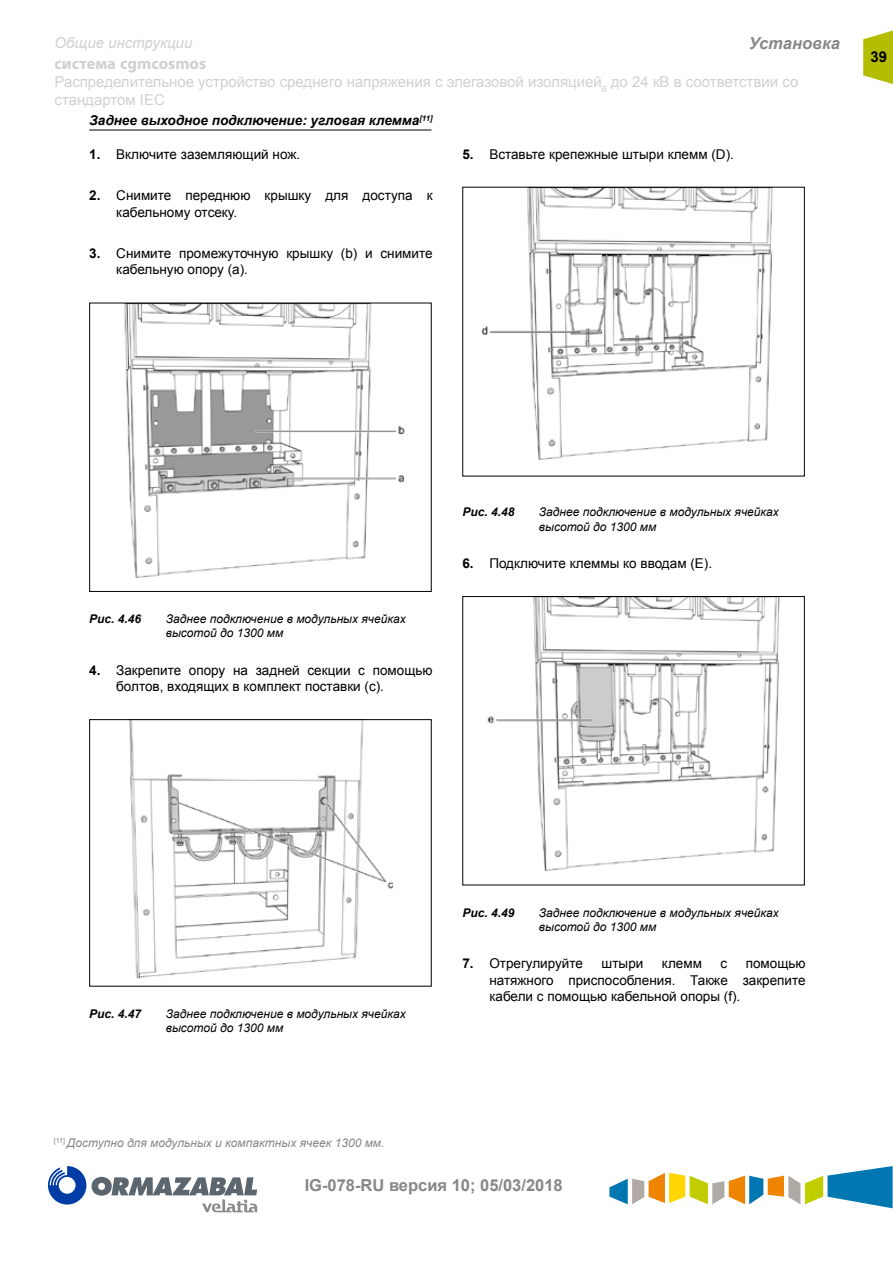
<style>
.page{position:relative;width:893px;height:1263px;background:#fff}
.page>*{position:absolute;margin:0;border:0;box-sizing:border-box;transform-origin:0 0}
.t1{font:700 16.5px "Arial";color:#868789}
.t2{font:700 16.5px "Myriad Pro";color:#d0d1d2}
.t3{font:italic 700 16.5px "Arial";color:#868789}
.t4{font:15px/18px "Arial";color:#d0d1d2}
.t5{font:italic 15px "Arial";color:#d0d1d2}
.t6{font:700 15px "Arial";color:#000}
.t7{font:13.5px/16.2px "Arial";color:#000}
.t8{font:italic 700 13.5px "Arial";color:#000}
.t9{font:italic 12px/14.4px "Arial";color:#000}
.t10{font:italic 12px "Arial";color:#868789}
.t11{font:italic 700 12px "Arial";color:#000}
.s1{font-weight:700}
</style>
<div class="page">
<svg style="left:863px;top:31px;width:30px;height:53px;background:#c0c729"></svg>
<svg style="left:48px;top:1166px;width:38px;height:38px"></svg>
<svg style="left:92px;top:1177px;width:165px;height:35px"></svg>
<svg style="left:609px;top:1166px;width:284px;height:42px"></svg>
<hr style="left:89px;top:130px;width:342px;height:1px;background:#000">
<img style="left:124px;top:305px;width:281px;height:273px">
<div style="left:89px;top:303px;width:343px;height:289px;border:1px solid #000"></div>
<img style="left:129px;top:721px;width:265px;height:258px">
<div style="left:89px;top:719px;width:343px;height:267px;border:1px solid #000"></div>
<img style="left:481px;top:189px;width:292px;height:271px">
<div style="left:462px;top:187px;width:343px;height:289px;border:1px solid #000"></div>
<img style="left:487px;top:598px;width:293px;height:273px">
<div style="left:462px;top:596px;width:343px;height:289px;border:1px solid #000"></div>
<p class="t5" style="left:54px;top:33px;width:139px">Общие инструкции</p>
<p class="t3" style="left:749px;top:33px;width:93px">Установка</p>
<p class="t2" style="left:54px;top:53px;width:153px">система cgmcosmos</p>
<p class="t4" style="left:54px;top:73px;width:745px">Распределительное устройство среднего напряжения с элегазовой изоляцией<sub>6</sub> до 24 кВ в соответствии со стандартом IEC</p>
<p class="t8" style="left:89px;top:112px;width:345px">Заднее выходное подключение: угловая клемма<sup>[11]</sup></p>
<p class="t7" style="left:89px;top:146px;width:212px"><span class="s1">1.</span> Включите заземляющий нож.</p>
<p class="t7" style="left:116px;top:188px;width:318px;text-indent:-27px"><span class="s1">2.</span> Снимите переднюю крышку для доступа к кабельному отсеку.</p>
<p class="t7" style="left:116px;top:246px;width:318px;text-indent:-27px"><span class="s1">3.</span> Снимите промежуточную крышку (b) и снимите кабельную опору (a).</p>
<p class="t7" style="left:462px;top:146px;width:273px"><span class="s1">5.</span> Вставьте крепежные штыри клемм (D).</p>
<p class="t6" style="left:871px;top:47px;width:18px">39</p>
<p class="t11" style="left:89px;top:611px;width:54px">Рис. 4.46</p>
<p class="t9" style="left:166px;top:612px;width:241px">Заднее подключение в модульных ячейках высотой до 1300 мм</p>
<p class="t7" style="left:116px;top:662px;width:318px;text-indent:-27px"><span class="s1">4.</span> Закрепите опору на задней секции с помощью болтов, входящих в комплект поставки (c).</p>
<p class="t11" style="left:462px;top:504px;width:54px">Рис. 4.48</p>
<p class="t9" style="left:539px;top:505px;width:241px">Заднее подключение в модульных ячейках высотой до 1300 мм</p>
<p class="t7" style="left:462px;top:555px;width:251px"><span class="s1">6.</span> Подключите клеммы ко вводам (E).</p>
<p class="t11" style="left:89px;top:1005px;width:54px">Рис. 4.47</p>
<p class="t9" style="left:166px;top:1006px;width:241px">Заднее подключение в модульных ячейках высотой до 1300 мм</p>
<p class="t10" style="left:54px;top:1134px;width:332px"><sup>[11]</sup> Доступно для модульных и компактных ячеек 1300 мм.</p>
<p class="t11" style="left:462px;top:904px;width:54px">Рис. 4.49</p>
<p class="t9" style="left:539px;top:905px;width:241px">Заднее подключение в модульных ячейках высотой до 1300 мм</p>
<p class="t7" style="left:462px;top:956px;width:122px"><span class="s1">7.</span> Отрегулируйте</p>
<p class="t7" style="left:602px;top:956px;width:43px">штыри</p>
<p class="t7" style="left:662px;top:956px;width:42px">клемм</p>
<p class="t7" style="left:720px;top:956px;width:8px">с</p>
<p class="t7" style="left:489px;top:956px;width:318px;text-align:justify;text-indent:256px">помощью натяжного приспособления. Также закрепите кабели с помощью кабельной опоры (f).</p>
<p class="t1" style="left:305px;top:1174px;width:260px">IG-078-RU версия 10; 05/03/2018</p>
</div>
